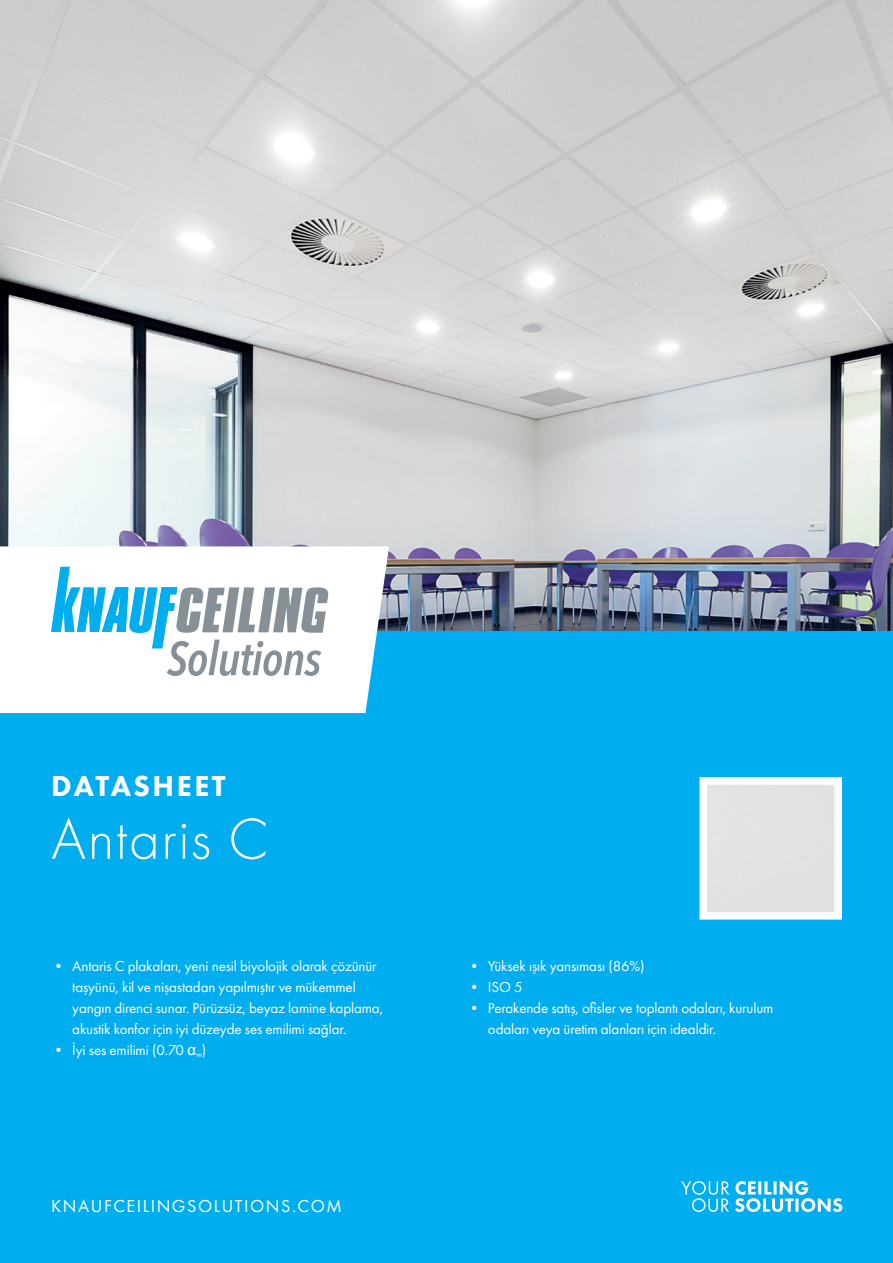
<style>
.page{position:relative;width:893px;height:1263px;background:#fff}
.page>*{position:absolute;margin:0;border:0;box-sizing:border-box;transform-origin:0 0}
.t1{font:300 60px "Futura PT";letter-spacing:.025em;color:#fff}
.t2{font:800 30px "Futura PT";letter-spacing:.085em;color:#fff}
.t3{font:18px "Futura PT";letter-spacing:.085em;color:#fff}
.t4{font:15px/21px "Futura PT";letter-spacing:-.01em;color:#fff}
.s1{font-family:"Arial"}
</style>
<div class="page">
<img style="left:0;top:0;width:893px;height:631px">
<div style="left:0;top:631px;width:893px;height:632px;background:#00aeef"></div>
<svg style="left:699px;top:777px;width:143px;height:143px;background:#e5e7e7"></svg>
<svg style="left:681px;top:1181px;width:161px;height:31px"></svg>
<div style="left:0;top:546px;width:389px;height:167px;background:#fff"></div>
<svg style="left:51px;top:567px;width:278px;height:109px"></svg>
<h2 class="t2" style="left:51px;top:767px;width:176px">DATASHEET</h2>
<h1 class="t1" style="left:51px;top:805px;width:219px">Antaris C</h1>
<p class="t4" style="left:72px;top:956px;width:312px;text-indent:-21px">• Antaris C plakaları, yeni nesil biyolojik olarak çözünür taşyünü, kil ve nişastadan yapılmıştır ve mükemmel yangın direnci sunar. Pürüzsüz, beyaz lamine kaplama, akustik konfor için iyi düzeyde ses emilimi sağlar.</p>
<p class="t4" style="left:51px;top:1040px;width:157px">• İyi ses emilimi (0.70 <span class="s1">α</span><sub>w</sub>)</p>
<p class="t3" style="left:51px;top:1195px;width:292px">KNAUFCEILINGSOLUTIONS.COM</p>
<p class="t4" style="left:467px;top:956px;width:179px">• Yüksek ışık yansıması (86%)</p>
<p class="t4" style="left:467px;top:977px;width:58px">• ISO 5</p>
<p class="t4" style="left:488px;top:998px;width:287px;text-indent:-21px">• Perakende satış, ofisler ve toplantı odaları, kurulum odaları veya üretim alanları için idealdir.</p>
</div>
